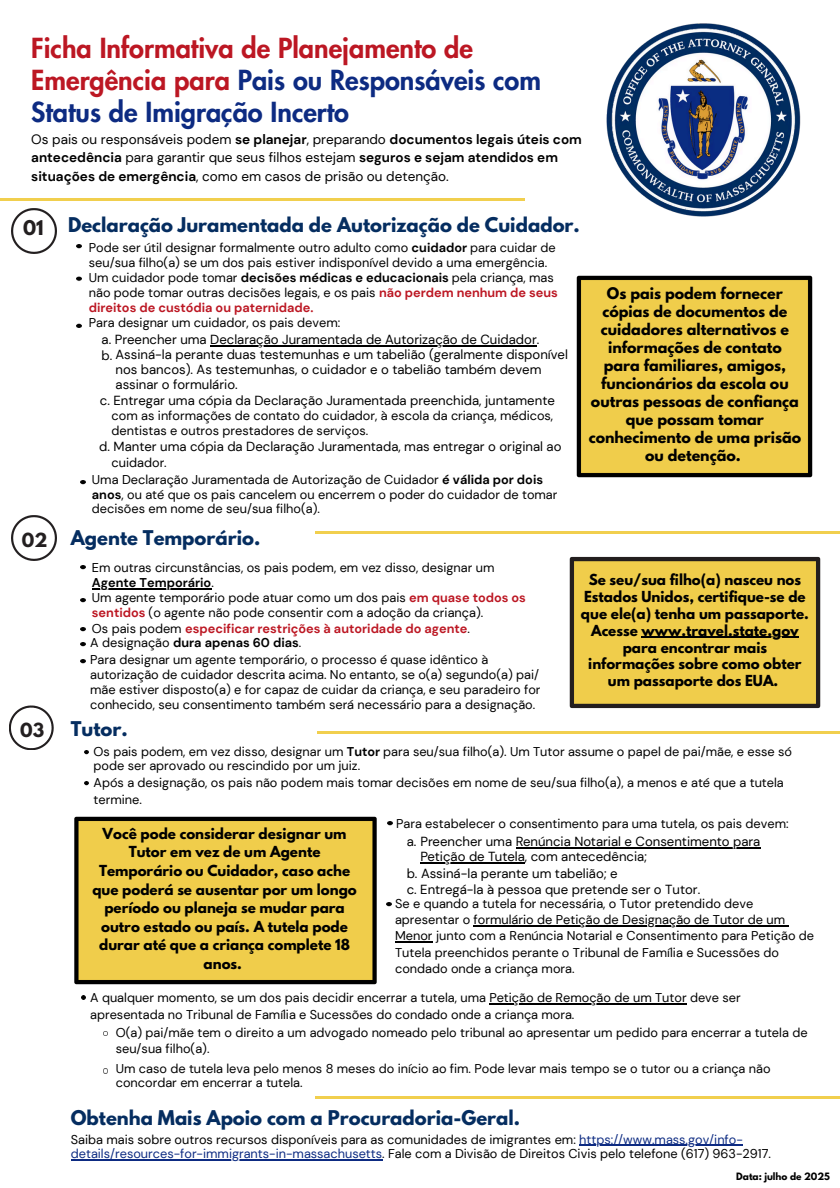
<style>
.page{position:relative;width:840px;height:1188px;background:#fff}
.page>*{position:absolute;margin:0;border:0;box-sizing:border-box;transform-origin:0 0}
.t1{font:800 27px/32.1px "Futura LT Pro";color:#bc1723}
.t2{font:700 18px "League Spartan";color:#052d60}
.t3{font:700 18px "League Spartan";color:#231f20}
.t4{font:700 17.25px "League Spartan";color:#231f20}
.t5{font:700 14.25px/18px "League Spartan";color:#000;text-align:center}
.t6{font:700 13.5px/18.6px "League Spartan";color:#000;text-align:center}
.t7{font:13.5px/18.6px "DM Sans";color:#000}
.t8{font:13.12px/15.8px "DM Sans";color:#000}
.t9{font:12.75px/15.2px "DM Sans";color:#000}
.t10{font:700 12.75px "DM Sans";color:#000}
.t11{font:700 9px "League Spartan";color:#000}
.s1{color:#0d2b82}
.s2{font-weight:700}
.s3{font-weight:700;color:#bc1723}
.s4{font-weight:400}
</style>
<div class="page">
<img style="left:77px;top:245px;width:4px;height:82px">
<svg style="left:81px;top:995px;width:4px;height:4px"></svg>
<svg style="left:103px;top:1031px;width:5px;height:4px"></svg>
<svg style="left:103px;top:1068px;width:5px;height:5px"></svg>
<img style="left:606px;top:24px;width:194px;height:193px">
<img style="left:11px;top:516px;width:45px;height:45px">
<svg style="left:9px;top:705px;width:45px;height:45px"></svg>
<img style="left:74px;top:816px;width:303px;height:169px">
<hr style="left:315px;top:531px;width:524px;height:2px;background:#f1cf4e">
<hr style="left:315px;top:1096px;width:524px;height:2px;background:#f1cf4e">
<hr style="left:317px;top:731px;width:522px;height:2px;background:#f1cf4e">
<img style="left:576px;top:275px;width:237px;height:203px">
<img style="left:569px;top:556px;width:252px;height:153px">
<hr style="left:579px;top:1144px;width:163px;height:1px;background:#0d2b82">
<hr style="left:71px;top:1159px;width:311px;height:1px;background:#0d2b82">
<hr style="left:92px;top:588px;width:119px;height:1px;background:#000">
<hr style="left:210px;top:345px;width:326px;height:2px;background:#000">
<hr style="left:473px;top:925px;width:312px;height:1px;background:#000">
<hr style="left:395px;top:941px;width:37px;height:1px;background:#000">
<hr style="left:489px;top:1003px;width:197px;height:1px;background:#000">
<hr style="left:641px;top:637px;width:157px;height:1px;background:#000">
<img style="left:81px;top:480px;width:4px;height:5px">
<img style="left:81px;top:565px;width:4px;height:5px">
<img style="left:81px;top:598px;width:4px;height:5px">
<img style="left:81px;top:627px;width:4px;height:5px">
<img style="left:81px;top:642px;width:4px;height:18px">
<img style="left:81px;top:660px;width:4px;height:4px">
<img style="left:84px;top:750px;width:4px;height:5px">
<img style="left:84px;top:781px;width:4px;height:5px">
<img style="left:387px;top:822px;width:5px;height:4px">
<img style="left:386px;top:902px;width:5px;height:5px">
<hr style="left:0;top:198px;width:524px;height:3px;background:#f1cf4e">
<img style="left:11px;top:208px;width:45px;height:45px">
<hr style="left:515px;top:847px;width:245px;height:1px;background:#000">
<hr style="left:420px;top:862px;width:104px;height:1px;background:#000">
<h4 class="t1" style="left:31px;top:33px;width:511px">Ficha Informativa de Planejamento de<br>Emergência para <span class="s1">Pais ou Responsáveis com<br>Status de Imigração Incerto</span></h4>
<h4 class="t7" style="left:31px;top:130px;width:552px">Os pais ou responsáveis podem <span class="s2">se planejar</span>, preparando <span class="s2">documentos legais úteis com antecedência</span> para garantir que seus filhos estejam <span class="s2">seguros e sejam atendidos em situações de emergência</span>, como em casos de prisão ou detenção.</h4>
<h5 class="t3" style="left:23px;top:219px;width:22px">01</h5>
<p class="t2" style="left:68px;top:216px;width:513px">Declaração Juramentada de Autorização de Cuidador.</p>
<h5 class="t4" style="left:22px;top:531px;width:27px">02</h5>
<p class="t4" style="left:20px;top:721px;width:26px">03</p>
<h3 class="t9" style="left:89px;top:239px;width:470px">Pode ser útil designar formalmente outro adulto como <span class="s2">cuidador</span> para cuidar de seu/sua filho(a) se um dos pais estiver indisponível devido a uma emergência.<br>Um cuidador pode tomar <span class="s2">decisões médicas e educacionais</span> pela criança, mas não pode tomar outras decisões legais, e os pais <span class="s3">não perdem nenhum de seus direitos de custódia ou paternidade.<br></span>Para designar um cuidador, os pais devem:</h3>
<h5 class="t8" style="left:101px;top:332px;width:439px">a. Preencher uma Declaração Juramentada de Autorização de Cuidador.</h5>
<h5 class="t8" style="left:101px;top:346px;width:468px">b. Assiná-la perante duas testemunhas e um tabelião (geralmente disponível</h5>
<p class="t8" style="left:100px;top:392px;width:456px">c. Entregar uma cópia da Declaração Juramentada preenchida, juntamente</p>
<p class="t9" style="left:112px;top:408px;width:443px;line-height:14.6px">com as informações de contato do cuidador, à escola da criança, médicos, dentistas e outros prestadores de serviços.</p>
<p class="t8" style="left:99px;top:439px;width:463px">d. Manter uma cópia da Declaração Juramentada, mas entregar o original ao</p>
<p class="t9" style="left:111px;top:455px;width:57px">cuidador.</p>
<p class="t9" style="left:92px;top:472px;width:467px;line-height:14.6px">Uma Declaração Juramentada de Autorização de Cuidador <span class="s2">é válida por dois anos</span>, ou até que os pais cancelem ou encerrem o poder do cuidador de tomar decisões em nome de seu/sua filho(a).</p>
<p class="t8" style="left:115px;top:362px;width:427px;line-height:15.1px">nos bancos). As testemunhas, o cuidador e o tabelião também devem assinar o formulário.</p>
<h5 class="t2" style="left:71px;top:528px;width:191px">Agente Temporário.</h5>
<p class="t9" style="left:92px;top:560px;width:404px">Em outras circunstâncias, os pais podem, em vez disso, designar um</p>
<p class="t9" style="left:92px;top:575px;width:435px"><span class="s2">Agente Temporário</span>.<br>Um agente temporário pode atuar como um dos pais <span class="s3">em quase todos os sentidos</span> (o agente não pode consentir com a adoção da criança).<br>Os pais podem <span class="s3">especificar restrições à autoridade do agente</span>.</p>
<h2 class="t10" style="left:90px;top:634px;width:212px"><span class="s4">A designação</span> dura apenas 60 dias<span class="s4">.</span></h2>
<p class="t9" style="left:90px;top:652px;width:451px;line-height:14.9px">Para designar um agente temporário, o processo é quase idêntico à autorização de cuidador descrita acima. No entanto, se o(a) segundo(a) pai/ mãe estiver disposto(a) e for capaz de cuidar da criança, e seu paradeiro for conhecido, seu consentimento também será necessário para a designação.</p>
<h4 class="t2" style="left:71px;top:720px;width:58px">Tutor.</h4>
<h4 class="t5" style="left:588px;top:286px;width:214px">Os pais podem fornecer cópias de documentos de cuidadores alternativos e informações de contato para familiares, amigos, funcionários da escola ou outras pessoas de confiança que possam tomar conhecimento de uma prisão ou detenção.</h4>
<h4 class="t6" style="left:580px;top:573px;width:229px;line-height:16.9px">Se seu/sua filho(a) nasceu nos<br>Estados Unidos, certifique-se de que ele(a) tenha um passaporte.<br>Acesse www.travel.state.gov</h4>
<h4 class="t6" style="left:588px;top:640px;width:215px;line-height:16.9px">para encontrar mais informações sobre como obter um passaporte dos EUA.</h4>
<h5 class="t9" style="left:94px;top:744px;width:699px;line-height:14.6px">Os pais podem, em vez disso, designar um <span class="s2">Tutor</span> para seu/sua filho(a). Um Tutor assume o papel de pai/mãe, e esse só pode ser aprovado ou rescindido por um juiz.</h5>
<h5 class="t9" style="left:94px;top:774px;width:691px">Após a designação, os pais não podem mais tomar decisões em nome de seu/sua filho(a), a menos e até que a tutela</h5>
<p class="t9" style="left:94px;top:791px;width:50px">termine.</p>
<h2 class="t6" style="left:92px;top:825px;width:266px">Você pode considerar designar um<br>Tutor em vez de um Agente<br>Temporário ou Cuidador, caso ache que poderá se ausentar por um longo período ou planeja se mudar para outro estado ou país. A tutela pode durar até que a criança complete 18 anos.</h2>
<h5 class="t9" style="left:396px;top:816px;width:394px">Para estabelecer o consentimento para uma tutela, os pais devem:</h5>
<p class="t8" style="left:406px;top:833px;width:355px">a. Preencher uma Renúncia Notarial e Consentimento para</p>
<p class="t8" style="left:406px;top:865px;width:295px">b. Assiná-la perante um tabelião; e<br>c. Entregá-la à pessoa que pretende ser o Tutor.</p>
<h5 class="t9" style="left:395px;top:895px;width:391px;line-height:16.4px">Se e quando a tutela for necessária, o Tutor pretendido deve apresentar o formulário de Petição de Designação de Tutor de um</h5>
<p class="t9" style="left:395px;top:927px;width:420px;line-height:16.4px">Menor junto com a Renúncia Notarial e Consentimento para Petição de<br>Tutela preenchidos perante o Tribunal de Família e Sucessões do condado onde a criança mora.</p>
<h3 class="t9" style="left:90px;top:990px;width:651px">A qualquer momento, se um dos pais decidir encerrar a tutela, uma Petição de Remoção de um Tutor deve ser</h3>
<p class="t9" style="left:90px;top:1006px;width:485px">apresentada no Tribunal de Família e Sucessões do condado onde a criança mora.</p>
<p class="t9" style="left:116px;top:1024px;width:693px;line-height:16.4px">O(a) pai/mãe tem o direito a um advogado nomeado pelo tribunal ao apresentar um pedido para encerrar a tutela de seu/sua filho(a).</p>
<h5 class="t9" style="left:116px;top:1060px;width:656px;line-height:14.6px">Um caso de tutela leva pelo menos 8 meses do início ao fim. Pode levar mais tempo se o tutor ou a criança não concordar em encerrar a tutela.</h5>
<p class="t8" style="left:420px;top:848px;width:228px">Petição de Tutela, com antecedência;</p>
<h5 class="t2" style="left:71px;top:1108px;width:450px">Obtenha Mais Apoio com a Procuradoria-Geral.</h5>
<h5 class="t9" style="left:71px;top:1131px;width:673px">Saiba mais sobre outros recursos disponíveis para as comunidades de imigrantes em: <span class="s1">https://www.mass.gov/info-</span></h5>
<p class="t9" style="left:71px;top:1146px;width:701px"><span class="s1">details/resources-for-immigrants-in-massachusetts</span>. Fale com a Divisão de Direitos Civis pelo telefone (617) 963-2917.</p>
<h4 class="t11" style="left:736px;top:1172px;width:95px">Data: julho de 2025</h4>
</div>
